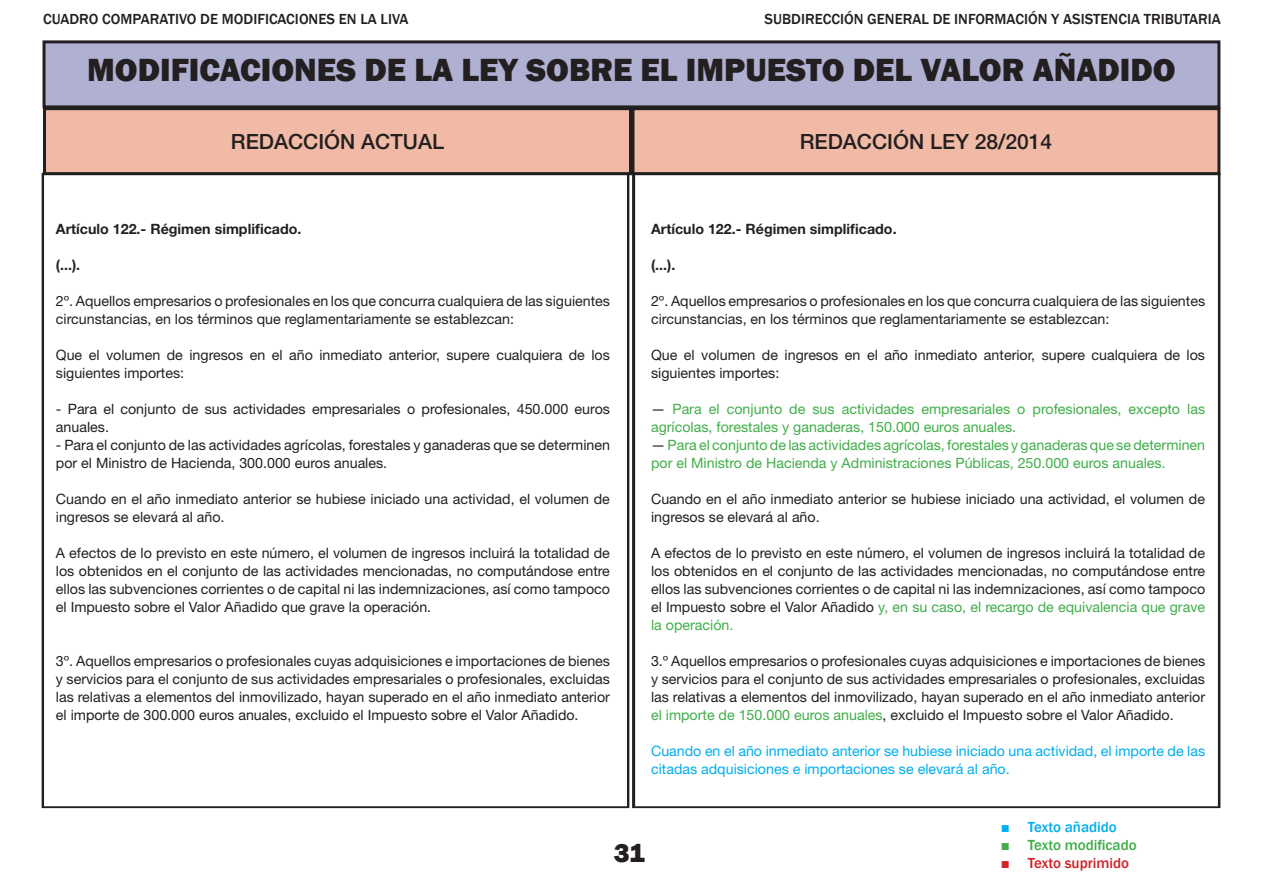
<style>
.page{position:relative;width:1263px;height:893px;background:#fff}
.page>*{position:absolute;margin:0;border:0;box-sizing:border-box;transform-origin:0 0}
.t1{font:800 33px "Franklin Gothic";color:#231f20}
.t2{font:800 27px "Franklin Gothic";color:#231f20}
.t3{font:500 21px "Helvetica Neue LT Std";color:#231f20}
.t4{font:500 15px "Franklin Gothic";color:#231f20}
.t5{font:500 15px "Franklin Gothic";color:#40ae49}
.t6{font:500 15px "Franklin Gothic";color:#d1232a}
.t7{font:500 15px "Franklin Gothic";color:#00aeef}
.Cuerpo_de_texto_Ley{font:14.25px/18px "Helvetica Neue LT Std";color:#231f20}
.Cuerpo_de_texto_Ley-2{font:14.25px/18px "Helvetica Neue LT Std";color:#40ae49}
.Cuerpo_de_texto_Ley-3{font:14.25px/18px "Helvetica Neue LT Std";color:#00aeef}
.Artículo_Indice{font:700 14.25px "Helvetica Neue LT Std";color:#231f20}
.s1{color:#231f20}
.s2{color:#40ae49}
.s3{font-family:"Times New Roman";font-weight:700}
</style>
<div class="page">
<div style="left:44px;top:42px;width:1175px;height:65px;background:#afb0d2"></div>
<div style="left:43px;top:40px;width:1177px;height:68px;border:3px solid #231f20"></div>
<div style="left:633px;top:109px;width:586px;height:65px;background:#f0baa6"></div>
<div style="left:631px;top:107px;width:589px;height:68px;border:3px solid #231f20"></div>
<div style="left:45px;top:109px;width:585px;height:65px;background:#f0baa6"></div>
<div style="left:43px;top:107px;width:589px;height:68px;border:3px solid #231f20"></div>
<p class="t4" style="left:43px;top:10px;width:367px">CUADRO COMPARATIVO DE MODIFICACIONES EN LA LIVA</p>
<p class="t4" style="left:764px;top:10px;width:458px">SUBDIRECCIÓN GENERAL DE INFORMACIÓN Y ASISTENCIA TRIBUTARIA</p>
<h1 class="t1" style="left:87px;top:49px;width:1090px">MODIFICACIONES DE LA LEY SOBRE EL IMPUESTO DEL VALOR AÑADIDO</h1>
<h3 class="t3" style="left:231px;top:129px;width:215px">REDACCIÓN ACTUAL</h3>
<h3 class="t3" style="left:800px;top:129px;width:254px">REDACCIÓN LEY 28/2014</h3>
<p class="Artículo_Indice" style="left:56px;top:220px;width:247px">Artículo 122.‑ Régimen simplificado.</p>
<p class="Artículo_Indice" style="left:56px;top:256px;width:26px">(...).</p>
<p class="Cuerpo_de_texto_Ley" style="left:56px;top:292px;width:556px">2º. Aquellos empresarios o profesionales en los que concurra cualquiera de las siguientes circunstancias, en los términos que reglamentariamente se establezcan:</p>
<p class="Cuerpo_de_texto_Ley" style="left:56px;top:346px;width:555px">Que el volumen de ingresos en el año inmediato anterior, supere cualquiera de los siguientes importes:</p>
<p class="Cuerpo_de_texto_Ley" style="left:56px;top:400px;width:556px">- Para el conjunto de sus actividades empresariales o profesionales, 450.000 euros anuales.</p>
<p class="Cuerpo_de_texto_Ley" style="left:56px;top:436px;width:556px">- Para el conjunto de las actividades agrícolas, forestales y ganaderas que se determinen por el Ministro de Hacienda, 300.000 euros anuales.</p>
<p class="Cuerpo_de_texto_Ley" style="left:56px;top:490px;width:555px">Cuando en el año inmediato anterior se hubiese iniciado una actividad, el volumen de ingresos se elevará al año.</p>
<p class="Cuerpo_de_texto_Ley" style="left:56px;top:544px;width:556px;text-align:justify">A efectos de lo previsto en este número, el volumen de ingresos incluirá la totalidad de los obtenidos en el conjunto de las actividades mencionadas, no computándose entre ellos las subvenciones corrientes o de capital ni las indemnizaciones, así como tampoco el Impuesto sobre el Valor Añadido que grave la operación.</p>
<p class="Cuerpo_de_texto_Ley" style="left:56px;top:652px;width:556px;text-align:justify">3º. Aquellos empresarios o profesionales cuyas adquisiciones e importaciones de bienes y servicios para el conjunto de sus actividades empresariales o profesionales, excluidas las relativas a elementos del inmovilizado, hayan superado en el año inmediato anterior el importe de 300.000 euros anuales, excluido el Impuesto sobre el Valor Añadido.</p>
<p class="Artículo_Indice" style="left:651px;top:220px;width:247px">Artículo 122.‑ Régimen simplificado.</p>
<p class="Artículo_Indice" style="left:651px;top:256px;width:26px">(...).</p>
<p class="Cuerpo_de_texto_Ley" style="left:651px;top:292px;width:556px">2º. Aquellos empresarios o profesionales en los que concurra cualquiera de las siguientes circunstancias, en los términos que reglamentariamente se establezcan:</p>
<p class="Cuerpo_de_texto_Ley" style="left:651px;top:346px;width:555px">Que el volumen de ingresos en el año inmediato anterior, supere cualquiera de los siguientes importes:</p>
<p class="Cuerpo_de_texto_Ley-2" style="left:651px;top:400px;width:556px"><span class="s1">—</span> Para el conjunto de sus actividades empresariales o profesionales, excepto las agrícolas, forestales y ganaderas, 150.000 euros anuales.</p>
<p class="Cuerpo_de_texto_Ley-2" style="left:651px;top:436px;width:556px"><span class="s1">—</span> Para el conjunto de las actividades agrícolas, forestales y ganaderas que se determinen por el Ministro de Hacienda y Administraciones Públicas, 250.000 euros anuales.</p>
<p class="Cuerpo_de_texto_Ley" style="left:651px;top:490px;width:555px">Cuando en el año inmediato anterior se hubiese iniciado una actividad, el volumen de ingresos se elevará al año.</p>
<p class="Cuerpo_de_texto_Ley" style="left:651px;top:544px;width:556px;text-align:justify">A efectos de lo previsto en este número, el volumen de ingresos incluirá la totalidad de los obtenidos en el conjunto de las actividades mencionadas, no computándose entre ellos las subvenciones corrientes o de capital ni las indemnizaciones, así como tampoco el Impuesto sobre el Valor Añadido <span class="s2">y, en su caso, el recargo de equivalencia que grave la operación.</span></p>
<p class="Cuerpo_de_texto_Ley" style="left:651px;top:652px;width:556px;text-align:justify">3.º Aquellos empresarios o profesionales cuyas adquisiciones e importaciones de bienes y servicios para el conjunto de sus actividades empresariales o profesionales, excluidas las relativas a elementos del inmovilizado, hayan superado en el año inmediato anterior <span class="s2">el importe de 150.000 euros anuales</span>, excluido el Impuesto sobre el Valor Añadido.</p>
<p class="Cuerpo_de_texto_Ley-3" style="left:651px;top:742px;width:555px">Cuando en el año inmediato anterior se hubiese iniciado una actividad, el importe de las citadas adquisiciones e importaciones se elevará al año.</p>
<h2 class="t2" style="left:614px;top:835px;width:33px">31</h2>
<p class="t7" style="left:1001px;top:817px;width:118px"><span class="s3">■</span> Texto añadido</p>
<p class="t5" style="left:1001px;top:835px;width:137px"><span class="s3">■</span> Texto modificado</p>
<p class="t6" style="left:1001px;top:853px;width:130px"><span class="s3">■</span> Texto suprimido</p>
</div>
